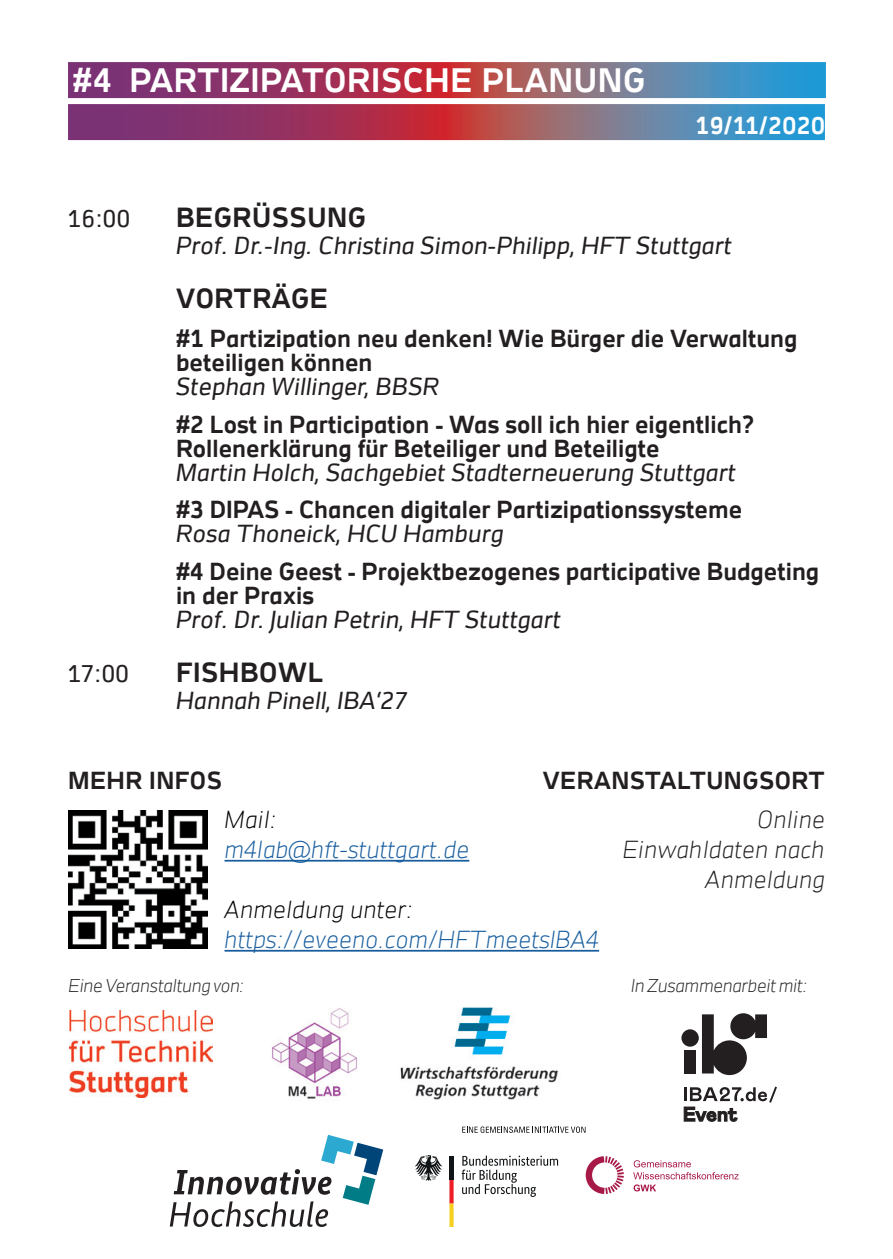
<style>
.page{position:relative;width:893px;height:1259px;background:#fff}
.page>*{position:absolute;margin:0;border:0;box-sizing:border-box;transform-origin:0 0}
.t1{font:700 33px "Aplus Text";letter-spacing:.02em;color:#fff}
.t2{font:700 27px "Aplus Text";letter-spacing:.02em;color:#231f20}
.t3{font:700 24px/24px "Aplus Text";color:#231f20}
.t4{font:italic 24px "Aplus Text";color:#231f20}
.t5{font:italic 300 24px "Aplus Text";color:#175d9e}
.t6{font:italic 300 24px/30px "Aplus Text";color:#231f20;text-align:right}
.t7{font:700 24px "Aplus Text";letter-spacing:.02em;color:#231f20}
.t8{font:italic 300 24px "Aplus Text";color:#000001}
.t9{font:700 24px "Aplus Text";letter-spacing:.02em;color:#fff}
.t10{font:24px "Aplus Text";letter-spacing:.02em;color:#231f20}
.t11{font:italic 300 18px "Aplus Text";letter-spacing:-.02em;color:#231f20}
</style>
<div class="page">
<img style="left:70px;top:1010px;width:143px;height:87px">
<img style="left:272px;top:1008px;width:85px;height:91px">
<img style="left:400px;top:1008px;width:159px;height:92px">
<svg style="left:462px;top:1155px;width:96px;height:42px"></svg>
<svg style="left:449px;top:1179px;width:5px;height:48px"></svg>
<svg style="left:415px;top:1155px;width:27px;height:25px"></svg>
<div style="left:449px;top:1156px;width:5px;height:23px;background:#111416"></div>
<svg style="left:462px;top:1126px;width:123px;height:7px"></svg>
<svg style="left:170px;top:1134px;width:213px;height:93px"></svg>
<svg style="left:586px;top:1156px;width:153px;height:38px"></svg>
<img style="left:68px;top:810px;width:139px;height:138px">
<hr style="left:225px;top:860px;width:244px;height:1px;background:#175d9e">
<hr style="left:225px;top:950px;width:374px;height:1px;background:#175d9e">
<svg style="left:702px;top:1013px;width:65px;height:62px"></svg>
<div style="left:681px;top:1029px;width:18px;height:17px;background:#231f20;border-radius:50%"></div>
<div style="left:684px;top:1049px;width:12px;height:24px;background:#231f20"></div>
<svg style="left:684px;top:1086px;width:93px;height:35px"></svg>
<svg style="left:68px;top:62px;width:758px;height:36px;background:#855479"></svg>
<svg style="left:68px;top:104px;width:757px;height:36px;background:#855579"></svg>
<h1 class="t1" style="left:73px;top:68px;width:574px">#4 PARTIZIPATORISCHE PLANUNG</h1>
<p class="t9" style="left:695px;top:117px;width:131px">19/11/2020</p>
<p class="t10" style="left:68px;top:210px;width:64px">16:00</p>
<p class="t2" style="left:176px;top:207px;width:192px">BEGRÜSSUNG</p>
<p class="t4" style="left:176px;top:237px;width:557px">Prof. Dr.-Ing. Christina Simon-Philipp, HFT Stuttgart</p>
<p class="t2" style="left:176px;top:288px;width:154px">VORTRÄGE</p>
<p class="t3" style="left:176px;top:329px;width:623px">#1 Partizipation neu denken! Wie Bürger die Verwaltung beteiligen können</p>
<p class="t4" style="left:176px;top:378px;width:265px">Stephan Willinger, BBSR</p>
<p class="t3" style="left:176px;top:414px;width:579px">#2 Lost in Participation - Was soll ich hier eigentlich?<br>Rollenerklärung für Beteiliger und Beteiligte</p>
<p class="t4" style="left:176px;top:463px;width:561px">Martin Holch, Sachgebiet Stadterneuerung Stuttgart</p>
<p class="t3" style="left:176px;top:500px;width:568px">#3 DIPAS - Chancen digitaler Partizipationssysteme</p>
<p class="t4" style="left:176px;top:525px;width:329px">Rosa Thoneick, HCU Hamburg</p>
<p class="t3" style="left:176px;top:561px;width:645px">#4 Deine Geest - Projektbezogenes participative Budgeting in der Praxis</p>
<p class="t4" style="left:176px;top:610px;width:386px">Prof. Dr. Julian Petrin, HFT Stuttgart</p>
<p class="t10" style="left:68px;top:664px;width:62px">17:00</p>
<p class="t2" style="left:176px;top:662px;width:149px">FISHBOWL</p>
<p class="t4" style="left:176px;top:691px;width:233px">Hannah Pinell, IBA‘27</p>
<p class="t7" style="left:68px;top:771px;width:155px">MEHR INFOS</p>
<p class="t7" style="left:543px;top:771px;width:283px">VERANSTALTUNGSORT</p>
<p class="t8" style="left:225px;top:810px;width:53px">Mail:</p>
<p class="t5" style="left:225px;top:840px;width:246px">m4lab@hft-stuttgart.de</p>
<p class="t8" style="left:225px;top:900px;width:190px">Anmeldung unter:</p>
<p class="t5" style="left:225px;top:930px;width:376px">https://eveeno.com/HFTmeetsIBA4</p>
<p class="t6" style="left:623px;top:807px;width:204px">Online<br>Einwahldaten nach<br>Anmeldung</p>
<p class="t11" style="left:69px;top:978px;width:177px">Eine Veranstaltung von:</p>
<p class="t11" style="left:631px;top:978px;width:178px">In Zusammenarbeit mit:</p>
</div>
